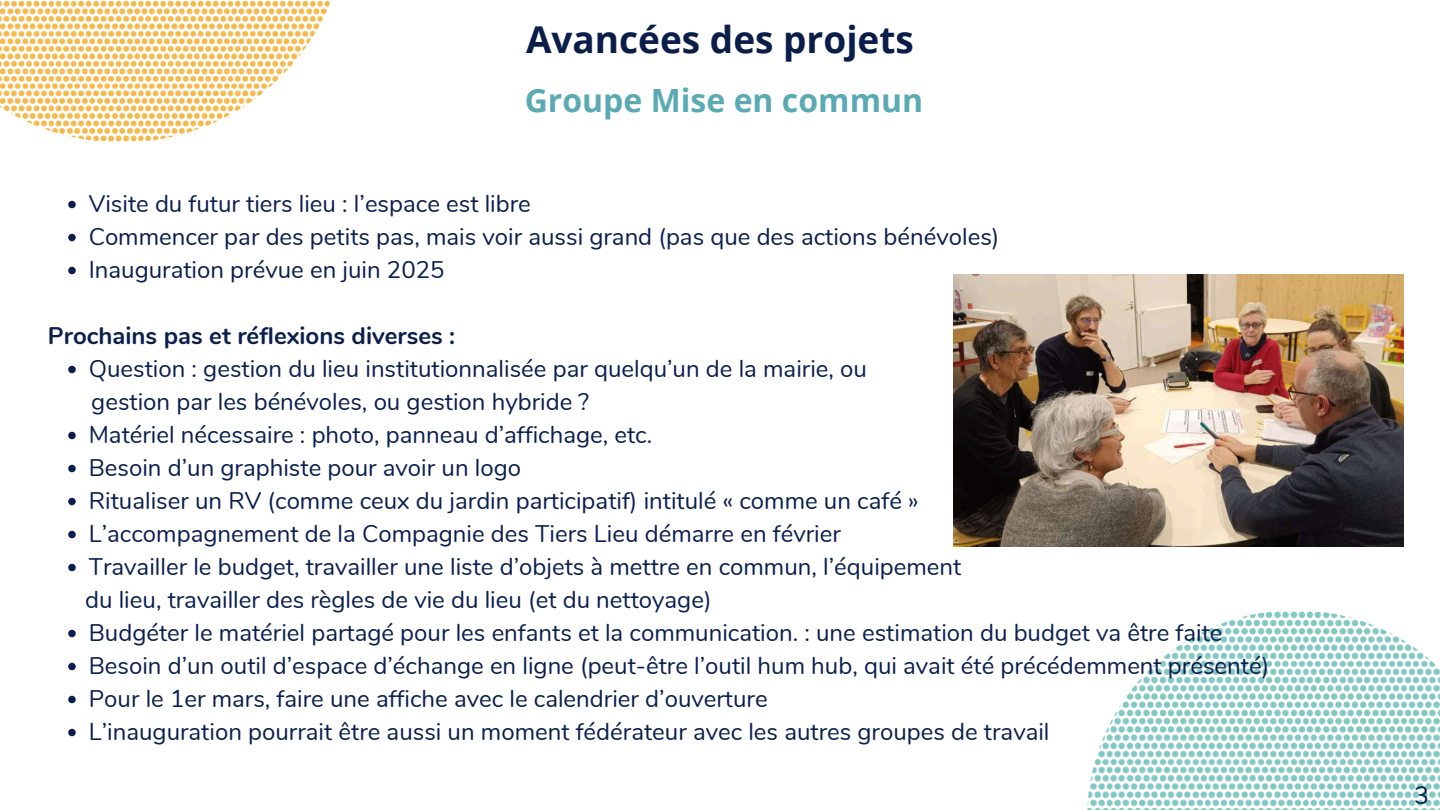
<style>
.page{position:relative;width:1440px;height:810px;background:#fff}
.page>*{position:absolute;margin:0;border:0;box-sizing:border-box;transform-origin:0 0}
.t1{font:700 37px "Open Sans";color:#0b1e4a}
.t2{font:700 32px "Open Sans";color:#5baab3}
.t3{font:25px "Nunito";color:#0b1e4a}
.t4{font:24px/33px "Nunito";color:#0b1f4f}
.t5{font:700 24px "Nunito";color:#0b1f4f}
</style>
<div class="page">
<img style="left:0;top:0;width:330px;height:142px">
<img style="left:1087px;top:611px;width:353px;height:199px">
<svg style="left:68px;top:201px;width:8px;height:7px"></svg>
<svg style="left:68px;top:234px;width:8px;height:7px"></svg>
<svg style="left:68px;top:267px;width:8px;height:7px"></svg>
<svg style="left:68px;top:366px;width:8px;height:7px"></svg>
<svg style="left:68px;top:432px;width:8px;height:7px"></svg>
<svg style="left:68px;top:465px;width:8px;height:7px"></svg>
<svg style="left:68px;top:498px;width:8px;height:7px"></svg>
<svg style="left:68px;top:531px;width:8px;height:7px"></svg>
<svg style="left:68px;top:564px;width:8px;height:7px"></svg>
<svg style="left:68px;top:630px;width:8px;height:7px"></svg>
<svg style="left:68px;top:663px;width:8px;height:7px"></svg>
<svg style="left:68px;top:696px;width:8px;height:7px"></svg>
<svg style="left:68px;top:729px;width:8px;height:7px"></svg>
<img style="left:954px;top:275px;width:449px;height:271px">
<h1 class="t1" style="left:526px;top:14px;width:389px">Avancées des projets</h1>
<h2 class="t2" style="left:525px;top:77px;width:400px">Groupe Mise en commun</h2>
<p class="t4" style="left:89px;top:188px;width:912px">Visite du futur tiers lieu : l’espace est libre<br>Commencer par des petits pas, mais voir aussi grand (pas que des actions bénévoles)<br>Inauguration prévue en juin 2025</p>
<p class="t5" style="left:48px;top:320px;width:409px">Prochains pas et réflexions diverses :</p>
<p class="t4" style="left:85px;top:353px;width:1186px">Question : gestion du lieu institutionnalisée par quelqu’un de la mairie, ou<br>gestion par les bénévoles, ou gestion hybride ?<br>Matériel nécessaire : photo, panneau d’affichage, etc.<br>Besoin d’un graphiste pour avoir un logo<br>Ritualiser un RV (comme ceux du jardin participatif) intitulé « comme un café »<br>L’accompagnement de la Compagnie des Tiers Lieu démarre en février<br>Travailler le budget, travailler une liste d’objets à mettre en commun, l’équipement<br>du lieu, travailler des règles de vie du lieu (et du nettoyage)<br>Budgéter le matériel partagé pour les enfants et la communication. : une estimation du budget va être faite Besoin d’un outil d’espace d’échange en ligne (peut-être l’outil hum hub, qui avait été précédemment présenté)<br>Pour le 1er mars, faire une affiche avec le calendrier d’ouverture<br>L’inauguration pourrait être aussi un moment fédérateur avec les autres groupes de travail</p>
<p class="t3" style="left:1414px;top:778px;width:16px">3</p>
</div>
